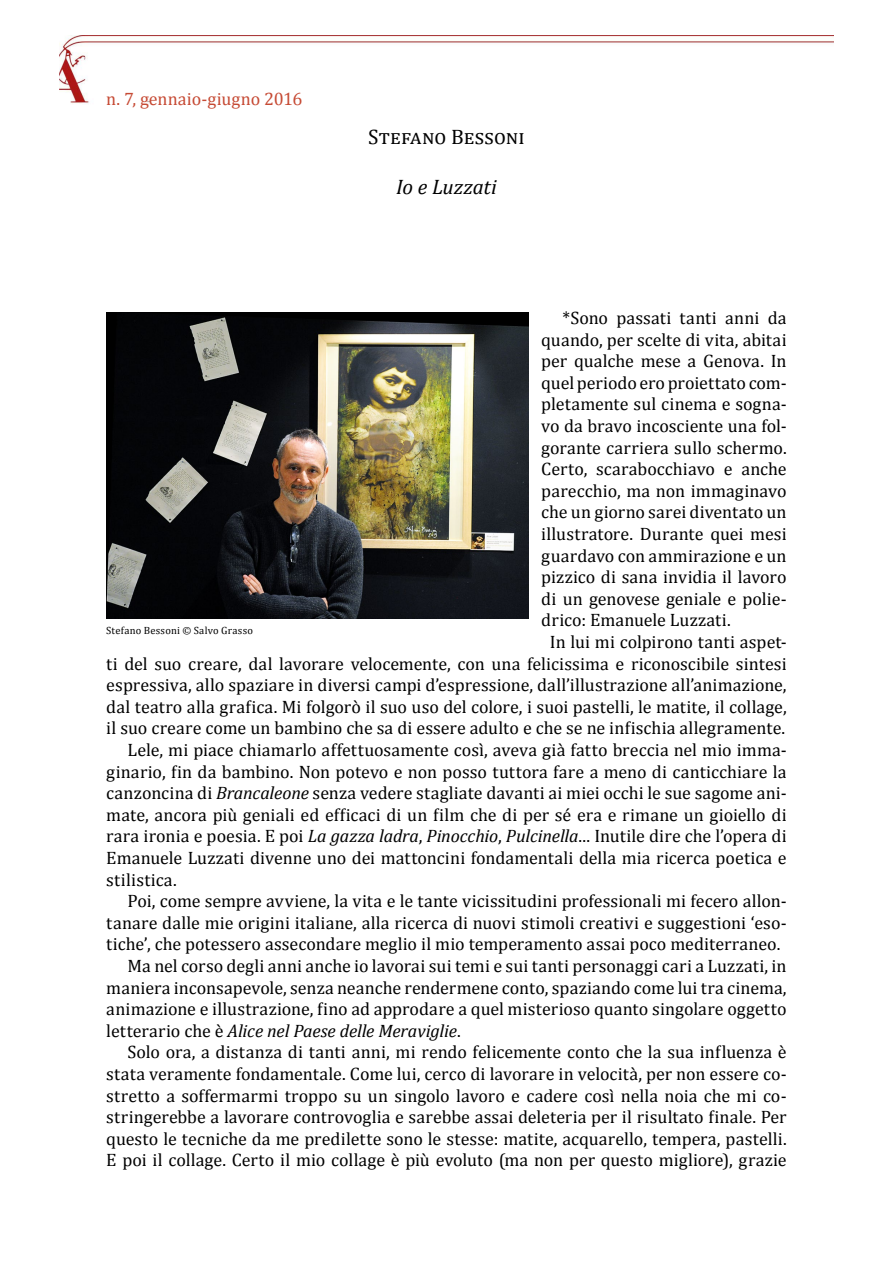
<style>
.page{position:relative;width:893px;height:1263px;background:#fff}
.page>*{position:absolute;margin:0;border:0;box-sizing:border-box;transform-origin:0 0}
.t1{font:21px "Cambria";color:#000}
.t2{font:italic 21px "Cambria";letter-spacing:-.005em;color:#000}
.t3{font:18px "Cambria";letter-spacing:.005em;color:#000}
.t4{font:italic 18px "Cambria";letter-spacing:-.01em;color:#000}
.t5{font:18px "Cambria";letter-spacing:-.005em;color:#c64a34}
.t6{font:10.5px "Cambria";letter-spacing:.025em;color:#000}
.s1{font-style:italic}
.s2{font-style:normal}
</style>
<div class="page">
<img style="left:59px;top:35px;width:774px;height:69px">
<img style="left:106px;top:313px;width:422px;height:306px">
<p class="t5" style="left:106px;top:88px;width:198px">n. 7, gennaio-giugno 2016</p>
<p class="t1" style="left:368px;top:124px;width:158px">Stefano Bessoni</p>
<p class="t2" style="left:396px;top:172px;width:102px">Io e Luzzati</p>
<p class="t3" style="left:563px;top:307px;width:226px">*Sono passati tanti anni da</p>
<p class="t3" style="left:541px;top:329px;width:247px">quando, per scelte di vita, abitai</p>
<p class="t3" style="left:541px;top:350px;width:247px">per qualche mese a Genova. In</p>
<p class="t3" style="left:541px;top:372px;width:247px">quel periodo ero proiettato com-</p>
<p class="t3" style="left:541px;top:394px;width:247px">pletamente sul cinema e sogna-</p>
<p class="t3" style="left:541px;top:415px;width:247px">vo da bravo incosciente una fol-</p>
<p class="t3" style="left:541px;top:437px;width:247px">gorante carriera sullo schermo.</p>
<p class="t3" style="left:541px;top:458px;width:247px">Certo, scarabocchiavo e anche</p>
<p class="t3" style="left:541px;top:480px;width:247px">parecchio, ma non immaginavo</p>
<p class="t3" style="left:541px;top:502px;width:247px">che un giorno sarei diventato un</p>
<p class="t3" style="left:541px;top:523px;width:247px">illustratore. Durante quei mesi</p>
<p class="t3" style="left:541px;top:545px;width:247px">guardavo con ammirazione e un</p>
<p class="t3" style="left:541px;top:566px;width:247px">pizzico di sana invidia il lavoro</p>
<p class="t3" style="left:541px;top:588px;width:247px">di un genovese geniale e polie-</p>
<p class="t3" style="left:541px;top:610px;width:191px">drico: Emanuele Luzzati.</p>
<p class="t3" style="left:550px;top:631px;width:238px">In lui mi colpirono tanti aspet-</p>
<p class="t3" style="left:106px;top:653px;width:682px">ti del suo creare, dal lavorare velocemente, con una felicissima e riconoscibile sintesi</p>
<p class="t3" style="left:106px;top:674px;width:682px">espressiva, allo spaziare in diversi campi d’espressione, dall’illustrazione all’animazione,</p>
<p class="t3" style="left:106px;top:696px;width:682px">dal teatro alla grafica. Mi folgorò il suo uso del colore, i suoi pastelli, le matite, il collage,</p>
<p class="t3" style="left:106px;top:718px;width:680px">il suo creare come un bambino che sa di essere adulto e che se ne infischia allegramente.</p>
<p class="t3" style="left:128px;top:739px;width:661px">Lele, mi piace chiamarlo affettuosamente così, aveva già fatto breccia nel mio imma-</p>
<p class="t3" style="left:106px;top:761px;width:682px">ginario, fin da bambino. Non potevo e non posso tuttora fare a meno di canticchiare la</p>
<p class="t3" style="left:106px;top:782px;width:682px">canzoncina di <span class="s1">Brancaleone</span> senza vedere stagliate davanti ai miei occhi le sue sagome ani-</p>
<p class="t3" style="left:106px;top:804px;width:682px">mate, ancora più geniali ed efficaci di un film che di per sé era e rimane un gioiello di</p>
<p class="t3" style="left:106px;top:826px;width:682px">rara ironia e poesia. E poi <span class="s1">La gazza ladra</span>, <span class="s1">Pinocchio</span>, <span class="s1">Pulcinella</span>... Inutile dire che l’opera di</p>
<p class="t3" style="left:106px;top:847px;width:682px">Emanuele Luzzati divenne uno dei mattoncini fondamentali della mia ricerca poetica e</p>
<p class="t3" style="left:106px;top:869px;width:72px">stilistica.</p>
<p class="t3" style="left:128px;top:890px;width:661px">Poi, come sempre avviene, la vita e le tante vicissitudini professionali mi fecero allon-</p>
<p class="t3" style="left:106px;top:912px;width:682px">tanare dalle mie origini italiane, alla ricerca di nuovi stimoli creativi e suggestioni ‘eso-</p>
<p class="t3" style="left:106px;top:934px;width:676px">tiche’, che potessero assecondare meglio il mio temperamento assai poco mediterraneo.</p>
<p class="t3" style="left:128px;top:955px;width:661px">Ma nel corso degli anni anche io lavorai sui temi e sui tanti personaggi cari a Luzzati, in</p>
<p class="t3" style="left:106px;top:977px;width:682px">maniera inconsapevole, senza neanche rendermene conto, spaziando come lui tra cinema,</p>
<p class="t3" style="left:106px;top:998px;width:682px">animazione e illustrazione, fino ad approdare a quel misterioso quanto singolare oggetto</p>
<p class="t4" style="left:106px;top:1018px;width:356px"><span class="s2">letterario che è</span> Alice nel Paese delle Meraviglie<span class="s2">.</span></p>
<p class="t3" style="left:128px;top:1042px;width:661px">Solo ora, a distanza di tanti anni, mi rendo felicemente conto che la sua influenza è</p>
<p class="t3" style="left:106px;top:1063px;width:682px">stata veramente fondamentale. Come lui, cerco di lavorare in velocità, per non essere co-</p>
<p class="t3" style="left:106px;top:1085px;width:682px">stretto a soffermarmi troppo su un singolo lavoro e cadere così nella noia che mi co-</p>
<p class="t3" style="left:106px;top:1106px;width:682px">stringerebbe a lavorare controvoglia e sarebbe assai deleteria per il risultato finale. Per</p>
<p class="t3" style="left:106px;top:1128px;width:682px">questo le tecniche da me predilette sono le stesse: matite, acquarello, tempera, pastelli.</p>
<p class="t3" style="left:106px;top:1150px;width:682px">E poi il collage. Certo il mio collage è più evoluto (ma non per questo migliore), grazie</p>
<p class="t6" style="left:106px;top:624px;width:148px">Stefano Bessoni © Salvo Grasso</p>
</div>
